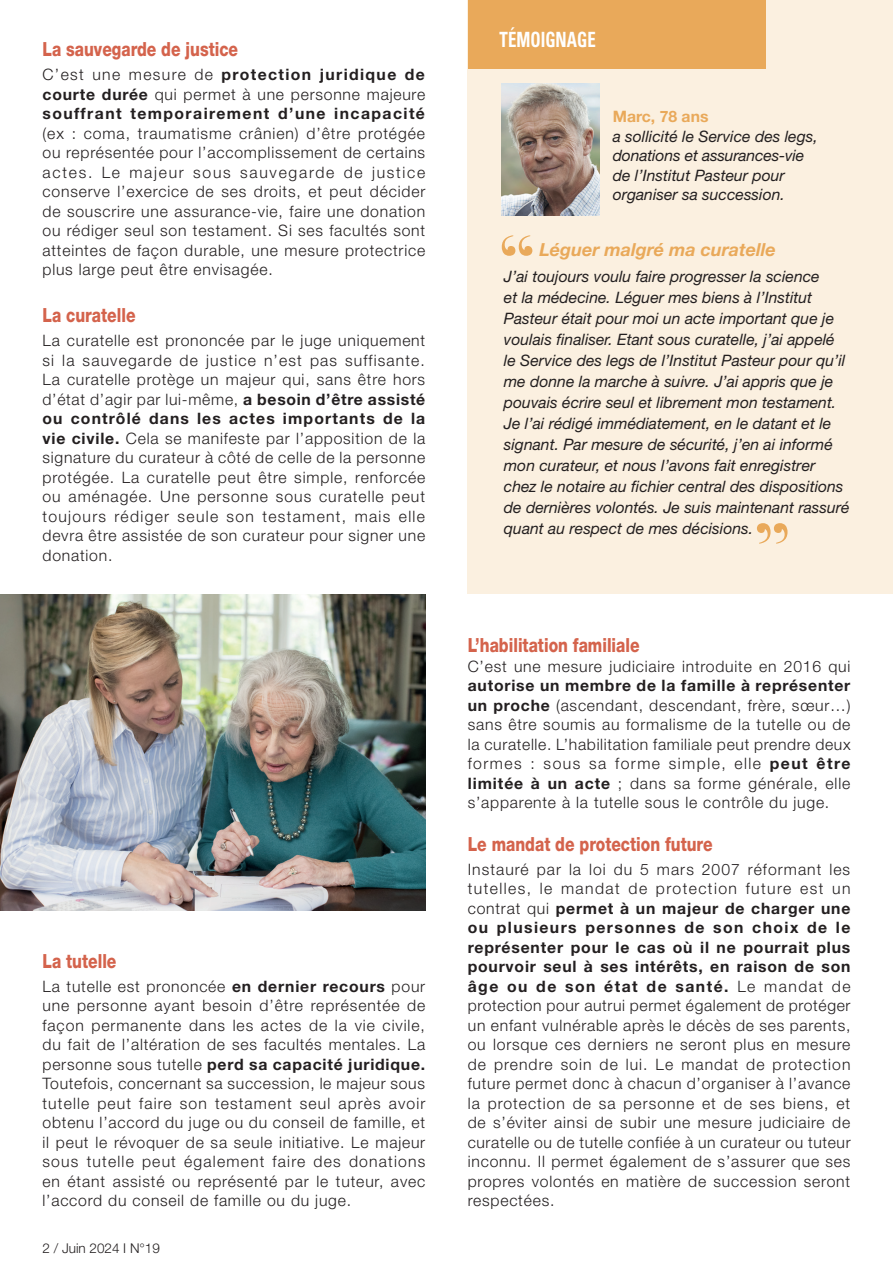
<style>
.page{position:relative;width:893px;height:1276px;background:#fff}
.page>*{position:absolute;margin:0;border:0;box-sizing:border-box;transform-origin:0 0}
.t1{font:700 condensed 21px "Univers LT Std";color:#fff;scale:.8 1}
.t2{font:800 19.5px "Helvetica Neue LT Std";color:#d4634c;scale:.8 1}
.t3{font:italic 700 18px "Helvetica Neue LT Std";color:#e9a95a}
.t4{font:300 15.75px/19.5px "Helvetica Neue LT Std";letter-spacing:.05em;color:#231f20;text-align:justify}
.t5{font:italic 15.75px/21px "Helvetica Neue LT Std";color:#231f20}
.t6{font:700 15.75px/19.5px "Helvetica Neue LT Std";letter-spacing:.09em;color:#231f20;text-align:justify}
.t7{font:700 15.75px "Helvetica Neue LT Std";color:#e9a95a}
.t8{font:300 13.5px "Helvetica Neue LT Std";color:#231f20}
.s1{font-weight:300}
.s2{font-weight:700}
</style>
<div class="page">
<div style="left:468px;top:0;width:425px;height:593px;background:#fbf0e0"></div>
<div style="left:468px;top:0;width:297px;height:68px;background:#e9a95a"></div>
<svg style="left:502px;top:235px;width:30px;height:21px"></svg>
<svg style="left:757px;top:523px;width:30px;height:20px"></svg>
<img style="left:502px;top:83px;width:98px;height:132px">
<img style="left:0;top:595px;width:425px;height:315px">
<p class="t2" style="left:43px;top:38px;width:246px">La sauvegarde de justice</p>
<p class="t6" style="left:43px;top:64px;width:384px"><span class="s1">C’est une mesure de</span> protection juridique de courte durée <span class="s1">qui permet à une personne majeure </span>souffrant temporairement d’une incapacité</p>
<p class="t4" style="left:43px;top:123px;width:384px">(ex : coma, traumatisme crânien) d’être protégée ou représentée pour l’accomplissement de certains actes. Le majeur sous sauvegarde de justice conserve l’exercice de ses droits, et peut décider de souscrire une assurance-vie, faire une donation ou rédiger seul son testament. Si ses facultés sont atteintes de façon durable, une mesure protectrice plus large peut être envisagée.</p>
<p class="t2" style="left:43px;top:304px;width:118px">La curatelle</p>
<p class="t4" style="left:43px;top:330px;width:384px">La curatelle est prononcée par le juge uniquement si la sauvegarde de justice n’est pas suffisante.<br>La curatelle protège un majeur qui, sans être hors d’état d’agir par lui-même, <span class="s2">a besoin d’être assisté ou contrôlé dans les actes importants de la vie civile.</span> Cela se manifeste par l’apposition de la signature du curateur à côté de celle de la personne protégée. La curatelle peut être simple, renforcée ou aménagée. Une personne sous curatelle peut toujours rédiger seule son testament, mais elle devra être assistée de son curateur pour signer une donation.</p>
<p class="t2" style="left:43px;top:949px;width:94px">La tutelle</p>
<p class="t4" style="left:43px;top:976px;width:384px">La tutelle est prononcée <span class="s2">en dernier recours</span> pour une personne ayant besoin d’être représentée de façon permanente dans les actes de la vie civile, du fait de l’altération de ses facultés mentales. La personne sous tutelle <span class="s2">perd sa capacité juridique.<br></span>Toutefois, concernant sa succession, le majeur sous tutelle peut faire son testament seul après avoir obtenu l’accord du juge ou du conseil de famille, et il peut le révoquer de sa seule initiative. Le majeur sous tutelle peut également faire des donations en étant assisté ou représenté par le tuteur, avec l’accord du conseil de famille ou du juge.</p>
<p class="t8" style="left:43px;top:1239px;width:119px">2 / Juin 2024 I N°19</p>
<h1 class="t1" style="left:500px;top:27px;width:122px">TÉMOIGNAGE</h1>
<p class="t7" style="left:613px;top:107px;width:97px">Marc, 78 ans</p>
<p class="t5" style="left:613px;top:126px;width:207px;line-height:19.5px">a sollicité le Service des legs, donations et assurances-vie de l’Institut Pasteur pour organiser sa succession.</p>
<p class="t3" style="left:540px;top:239px;width:238px">Léguer malgré ma curatelle</p>
<p class="t5" style="left:504px;top:265px;width:347px">J’ai toujours voulu faire progresser la science<br>et la médecine. Léguer mes biens à l’Institut Pasteur était pour moi un acte important que je voulais finaliser. Etant sous curatelle, j’ai appelé le Service des legs de l’Institut Pasteur pour qu’il me donne la marche à suivre. J’ai appris que je pouvais écrire seul et librement mon testament.<br>Je l’ai rédigé immédiatement, en le datant et le signant. Par mesure de sécurité, j’en ai informé mon curateur, et nous l’avons fait enregistrer chez le notaire au fichier central des dispositions de dernières volontés. Je suis maintenant rassuré quant au respect de mes décisions.</p>
<p class="t2" style="left:468px;top:633px;width:216px">L’habilitation familiale</p>
<p class="t4" style="left:468px;top:656px;width:384px">C’est une mesure judiciaire introduite en 2016 qui</p>
<p class="t4" style="left:468px;top:675px;width:384px"><span class="s2">autorise un membre de la famille à représenter un proche</span> (ascendant, descendant, frère, sœur…) sans être soumis au formalisme de la tutelle ou de la curatelle. L’habilitation familiale peut prendre deux formes : sous sa forme simple, elle <span class="s2">peut être limitée à un acte</span> ; dans sa forme générale, elle s’apparente à la tutelle sous le contrôle du juge.</p>
<p class="t2" style="left:468px;top:832px;width:307px">Le mandat de protection future</p>
<p class="t4" style="left:468px;top:859px;width:384px">Instauré par la loi du 5 mars 2007 réformant les tutelles, le mandat de protection future est un contrat qui <span class="s2">permet à un majeur de charger une ou plusieurs personnes de son choix de le représenter pour le cas où il ne pourrait plus pourvoir seul à ses intérêts, en raison de son âge ou de son état de santé.</span> Le mandat de protection pour autrui permet également de protéger un enfant vulnérable après le décès de ses parents, ou lorsque ces derniers ne seront plus en mesure de prendre soin de lui. Le mandat de protection future permet donc à chacun d’organiser à l’avance la protection de sa personne et de ses biens, et de s’éviter ainsi de subir une mesure judiciaire de curatelle ou de tutelle confiée à un curateur ou tuteur inconnu. Il permet également de s’assurer que ses propres volontés en matière de succession seront respectées.</p>
</div>
